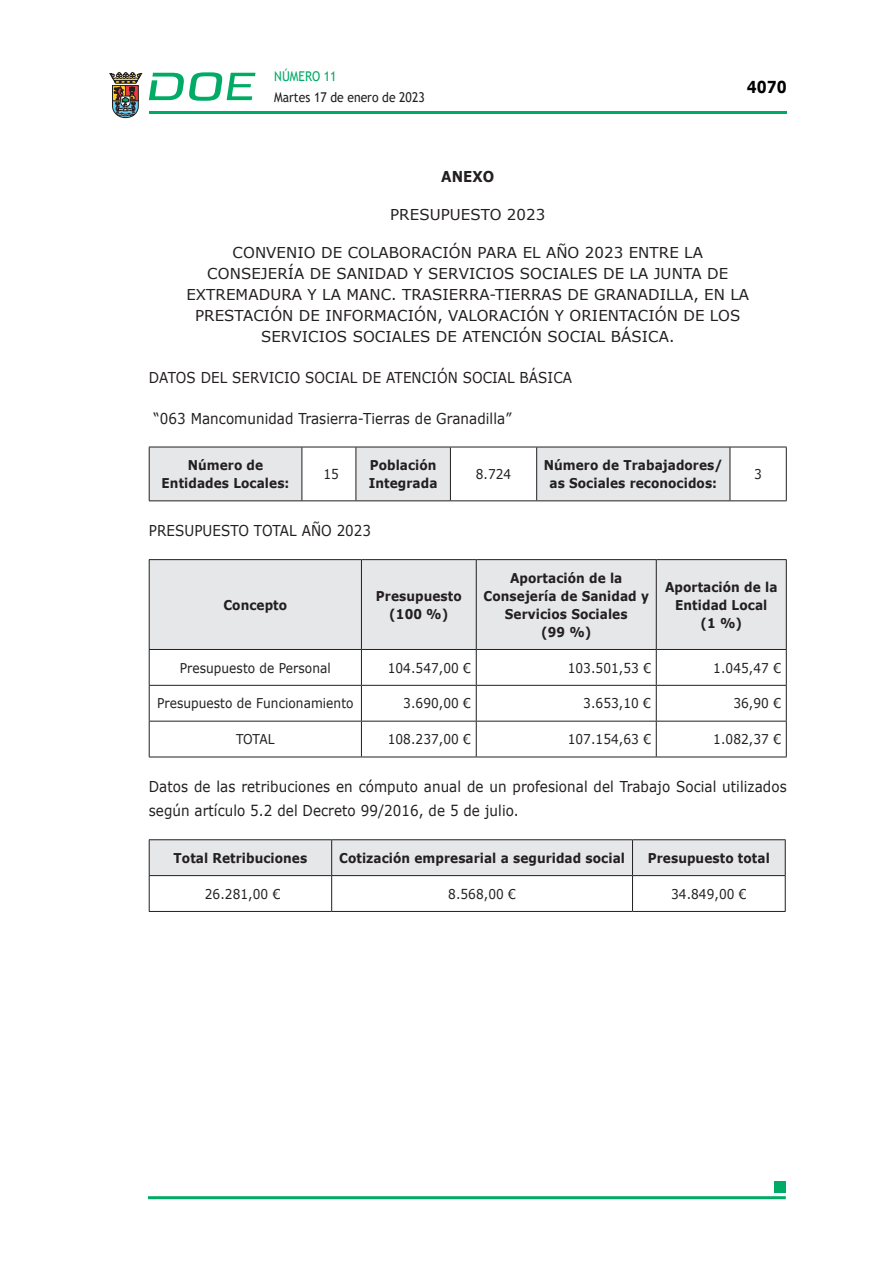
<style>
.page{position:relative;width:893px;height:1263px;background:#fff}
.page>*{position:absolute;margin:0;border:0;box-sizing:border-box;transform-origin:0 0}
.t1{font:700 16.5px "Verdana";color:#000;scale:.85 1}
.CUERPO_DE_TEXTO{font:15px/21px "Verdana";letter-spacing:.005em;color:#231f20;text-align:center}
.CUERPO_DE_TEXTO-2{font:15px/24px "Verdana";letter-spacing:.005em;color:#231f20;scale:.9 1}
.CUERPO_DE_TEXTO-3{font:700 15px "Verdana";letter-spacing:.005em;color:#231f20;scale:.9 1}
.TABLATITULO{font:700 13.5px/18px "Verdana";letter-spacing:.005em;color:#231f20;text-align:center;scale:.9 1}
.CUERPO_DE_TEXTO-4{font:13.5px "Verdana";letter-spacing:.005em;color:#231f20;scale:.9 1}
.t2{font:13.5px "Trebuchet MS";color:#231f20;scale:.9 1}
.t3{font:13.5px "Trebuchet MS";color:#00ab67;scale:.9 1}
</style>
<div class="page">
<hr style="left:149px;top:111px;width:638px;height:3px;background:#00ab66">
<svg style="left:109px;top:72px;width:33px;height:46px"></svg>
<svg style="left:149px;top:72px;width:106px;height:29px"></svg>
<hr style="left:148px;top:1196px;width:638px;height:3px;background:#00ab66">
<div style="left:775px;top:1181px;width:11px;height:11px;background:#00ab66"></div>
<svg style="left:150px;top:448px;width:580px;height:52px"></svg>
<hr style="left:149px;top:447px;width:153px;height:1px;background:#231f20">
<hr style="left:149px;top:447px;width:1px;height:53px;background:#231f20">
<hr style="left:302px;top:447px;width:54px;height:1px;background:#231f20">
<hr style="left:302px;top:447px;width:1px;height:53px;background:#231f20">
<hr style="left:356px;top:447px;width:94px;height:1px;background:#231f20">
<hr style="left:356px;top:447px;width:1px;height:53px;background:#231f20">
<hr style="left:450px;top:447px;width:87px;height:1px;background:#231f20">
<hr style="left:450px;top:447px;width:1px;height:53px;background:#231f20">
<hr style="left:537px;top:447px;width:193px;height:1px;background:#231f20">
<hr style="left:536px;top:447px;width:1px;height:53px;background:#231f20">
<hr style="left:730px;top:447px;width:57px;height:1px;background:#231f20">
<hr style="left:730px;top:447px;width:1px;height:53px;background:#231f20">
<hr style="left:786px;top:447px;width:1px;height:53px;background:#231f20">
<hr style="left:149px;top:500px;width:153px;height:1px;background:#231f20">
<hr style="left:302px;top:500px;width:54px;height:1px;background:#231f20">
<hr style="left:356px;top:500px;width:94px;height:1px;background:#231f20">
<hr style="left:450px;top:500px;width:87px;height:1px;background:#231f20">
<hr style="left:537px;top:500px;width:193px;height:1px;background:#231f20">
<hr style="left:730px;top:500px;width:57px;height:1px;background:#231f20">
<div style="left:150px;top:560px;width:636px;height:89px;background:#e6e7e9"></div>
<hr style="left:149px;top:559px;width:212px;height:1px;background:#231f20">
<hr style="left:149px;top:560px;width:1px;height:89px;background:#231f20">
<hr style="left:361px;top:559px;width:115px;height:1px;background:#231f20">
<hr style="left:361px;top:560px;width:1px;height:89px;background:#231f20">
<hr style="left:476px;top:559px;width:180px;height:1px;background:#231f20">
<hr style="left:476px;top:560px;width:1px;height:89px;background:#231f20">
<hr style="left:656px;top:559px;width:131px;height:1px;background:#231f20">
<hr style="left:656px;top:560px;width:1px;height:89px;background:#231f20">
<hr style="left:786px;top:560px;width:1px;height:89px;background:#231f20">
<hr style="left:149px;top:649px;width:212px;height:1px;background:#231f20">
<hr style="left:149px;top:650px;width:1px;height:35px;background:#231f20">
<hr style="left:361px;top:649px;width:115px;height:1px;background:#231f20">
<hr style="left:361px;top:650px;width:1px;height:35px;background:#231f20">
<hr style="left:476px;top:649px;width:180px;height:1px;background:#231f20">
<hr style="left:476px;top:650px;width:1px;height:35px;background:#231f20">
<hr style="left:656px;top:649px;width:131px;height:1px;background:#231f20">
<hr style="left:656px;top:650px;width:1px;height:35px;background:#231f20">
<hr style="left:786px;top:650px;width:1px;height:35px;background:#231f20">
<hr style="left:149px;top:685px;width:212px;height:1px;background:#231f20">
<hr style="left:149px;top:686px;width:1px;height:35px;background:#231f20">
<hr style="left:361px;top:685px;width:115px;height:1px;background:#231f20">
<hr style="left:361px;top:686px;width:1px;height:35px;background:#231f20">
<hr style="left:476px;top:685px;width:180px;height:1px;background:#231f20">
<hr style="left:476px;top:686px;width:1px;height:35px;background:#231f20">
<hr style="left:656px;top:685px;width:131px;height:1px;background:#231f20">
<hr style="left:656px;top:686px;width:1px;height:35px;background:#231f20">
<hr style="left:786px;top:686px;width:1px;height:35px;background:#231f20">
<hr style="left:149px;top:721px;width:212px;height:1px;background:#231f20">
<hr style="left:149px;top:721px;width:1px;height:36px;background:#231f20">
<hr style="left:361px;top:721px;width:115px;height:1px;background:#231f20">
<hr style="left:361px;top:721px;width:1px;height:36px;background:#231f20">
<hr style="left:476px;top:721px;width:180px;height:1px;background:#231f20">
<hr style="left:476px;top:721px;width:1px;height:36px;background:#231f20">
<hr style="left:656px;top:721px;width:131px;height:1px;background:#231f20">
<hr style="left:656px;top:721px;width:1px;height:36px;background:#231f20">
<hr style="left:786px;top:721px;width:1px;height:36px;background:#231f20">
<hr style="left:149px;top:757px;width:212px;height:1px;background:#231f20">
<hr style="left:361px;top:757px;width:115px;height:1px;background:#231f20">
<hr style="left:476px;top:757px;width:180px;height:1px;background:#231f20">
<hr style="left:656px;top:757px;width:131px;height:1px;background:#231f20">
<div style="left:150px;top:840px;width:635px;height:35px;background:#e6e7e9"></div>
<hr style="left:149px;top:839px;width:183px;height:1px;background:#231f20">
<hr style="left:149px;top:840px;width:1px;height:35px;background:#231f20">
<hr style="left:332px;top:839px;width:300px;height:1px;background:#231f20">
<hr style="left:331px;top:840px;width:1px;height:35px;background:#231f20">
<hr style="left:632px;top:839px;width:154px;height:1px;background:#231f20">
<hr style="left:632px;top:840px;width:1px;height:35px;background:#231f20">
<hr style="left:785px;top:840px;width:1px;height:35px;background:#231f20">
<hr style="left:149px;top:875px;width:183px;height:1px;background:#231f20">
<hr style="left:149px;top:876px;width:1px;height:35px;background:#231f20">
<hr style="left:332px;top:875px;width:300px;height:1px;background:#231f20">
<hr style="left:331px;top:876px;width:1px;height:35px;background:#231f20">
<hr style="left:632px;top:875px;width:154px;height:1px;background:#231f20">
<hr style="left:632px;top:876px;width:1px;height:35px;background:#231f20">
<hr style="left:785px;top:876px;width:1px;height:35px;background:#231f20">
<hr style="left:149px;top:911px;width:183px;height:1px;background:#231f20">
<hr style="left:332px;top:911px;width:300px;height:1px;background:#231f20">
<hr style="left:632px;top:911px;width:154px;height:1px;background:#231f20">
<p class="t3" style="left:274px;top:67px;width:71px">NÚMERO 11</p>
<p class="t2" style="left:274px;top:88px;width:169px">Martes 17 de enero de 2023</p>
<p class="t1" style="left:747px;top:75px;width:48px">4070</p>
<p class="CUERPO_DE_TEXTO-3" style="left:441px;top:165px;width:61px">ANEXO</p>
<p class="CUERPO_DE_TEXTO" style="left:390px;top:203px;width:157px">PRESUPUESTO 2023</p>
<p class="CUERPO_DE_TEXTO" style="left:186px;top:241px;width:564px">CONVENIO DE COLABORACIÓN PARA EL AÑO 2023 ENTRE LA CONSEJERÍA DE SANIDAD Y SERVICIOS SOCIALES DE LA JUNTA DE EXTREMADURA Y LA MANC. TRASIERRA-TIERRAS DE GRANADILLA, EN LA PRESTACIÓN DE INFORMACIÓN, VALORACIÓN Y ORIENTACIÓN DE LOS SERVICIOS SOCIALES DE ATENCIÓN SOCIAL BÁSICA.</p>
<p class="CUERPO_DE_TEXTO-2" style="left:149px;top:365px;width:472px">DATOS DEL SERVICIO SOCIAL DE ATENCIÓN SOCIAL BÁSICA</p>
<p class="CUERPO_DE_TEXTO-2" style="left:154px;top:406px;width:399px">“063 Mancomunidad Trasierra-Tierras de Granadilla”</p>
<p class="TABLATITULO" style="left:162px;top:456px;width:144px">Número de<br>Entidades Locales:</p>
<p class="CUERPO_DE_TEXTO-4" style="left:323px;top:465px;width:19px">15</p>
<p class="TABLATITULO" style="left:369px;top:456px;width:78px;text-align:left">Población<br>Integrada</p>
<p class="CUERPO_DE_TEXTO-4" style="left:476px;top:465px;width:41px">8.724</p>
<p class="TABLATITULO" style="left:544px;top:456px;width:200px">Número de Trabajadores/ as Sociales reconocidos:</p>
<p class="CUERPO_DE_TEXTO-4" style="left:754px;top:465px;width:10px">3</p>
<p class="CUERPO_DE_TEXTO-2" style="left:149px;top:519px;width:249px">PRESUPUESTO TOTAL AÑO 2023</p>
<p class="TABLATITULO" style="left:223px;top:595px;width:72px">Concepto</p>
<p class="TABLATITULO" style="left:376px;top:586px;width:97px">Presupuesto</p>
<p class="TABLATITULO" style="left:389px;top:604px;width:67px">(100 %)</p>
<p class="TABLATITULO" style="left:484px;top:568px;width:185px">Aportación de la<br>Consejería de Sanidad y<br>Servicios Sociales</p>
<p class="TABLATITULO" style="left:541px;top:622px;width:57px">(99 %)</p>
<p class="TABLATITULO" style="left:665px;top:577px;width:126px">Aportación de la<br>Entidad Local</p>
<p class="TABLATITULO" style="left:700px;top:613px;width:48px">(1 %)</p>
<p class="CUERPO_DE_TEXTO-4" style="left:180px;top:658px;width:169px">Presupuesto de Personal</p>
<p class="CUERPO_DE_TEXTO-4" style="left:388px;top:658px;width:94px">104.547,00 €</p>
<p class="CUERPO_DE_TEXTO-4" style="left:568px;top:658px;width:94px">103.501,53 €</p>
<p class="CUERPO_DE_TEXTO-4" style="left:713px;top:658px;width:77px">1.045,47 €</p>
<p class="CUERPO_DE_TEXTO-4" style="left:157px;top:694px;width:220px">Presupuesto de Funcionamiento</p>
<p class="CUERPO_DE_TEXTO-4" style="left:403px;top:694px;width:77px">3.690,00 €</p>
<p class="CUERPO_DE_TEXTO-4" style="left:583px;top:694px;width:77px">3.653,10 €</p>
<p class="CUERPO_DE_TEXTO-4" style="left:733px;top:694px;width:55px">36,90 €</p>
<p class="CUERPO_DE_TEXTO-4" style="left:236px;top:730px;width:44px">TOTAL</p>
<p class="CUERPO_DE_TEXTO-4" style="left:388px;top:730px;width:94px">108.237,00 €</p>
<p class="CUERPO_DE_TEXTO-4" style="left:568px;top:730px;width:94px">107.154,63 €</p>
<p class="CUERPO_DE_TEXTO-4" style="left:713px;top:730px;width:77px">1.082,37 €</p>
<p class="CUERPO_DE_TEXTO-2" style="left:149px;top:775px;width:710px">Datos de las retribuciones en cómputo anual de un profesional del Trabajo Social utilizados según artículo 5.2 del Decreto 99/2016, de 5 de julio.</p>
<p class="TABLATITULO" style="left:174px;top:849px;width:150px">Total Retribuciones</p>
<p class="TABLATITULO" style="left:339px;top:849px;width:319px">Cotización empresarial a seguridad social</p>
<p class="TABLATITULO" style="left:648px;top:849px;width:137px">Presupuesto total</p>
<p class="CUERPO_DE_TEXTO-4" style="left:205px;top:884px;width:85px">26.281,00 €</p>
<p class="CUERPO_DE_TEXTO-4" style="left:448px;top:884px;width:77px">8.568,00 €</p>
<p class="CUERPO_DE_TEXTO-4" style="left:671px;top:884px;width:85px">34.849,00 €</p>
</div>
